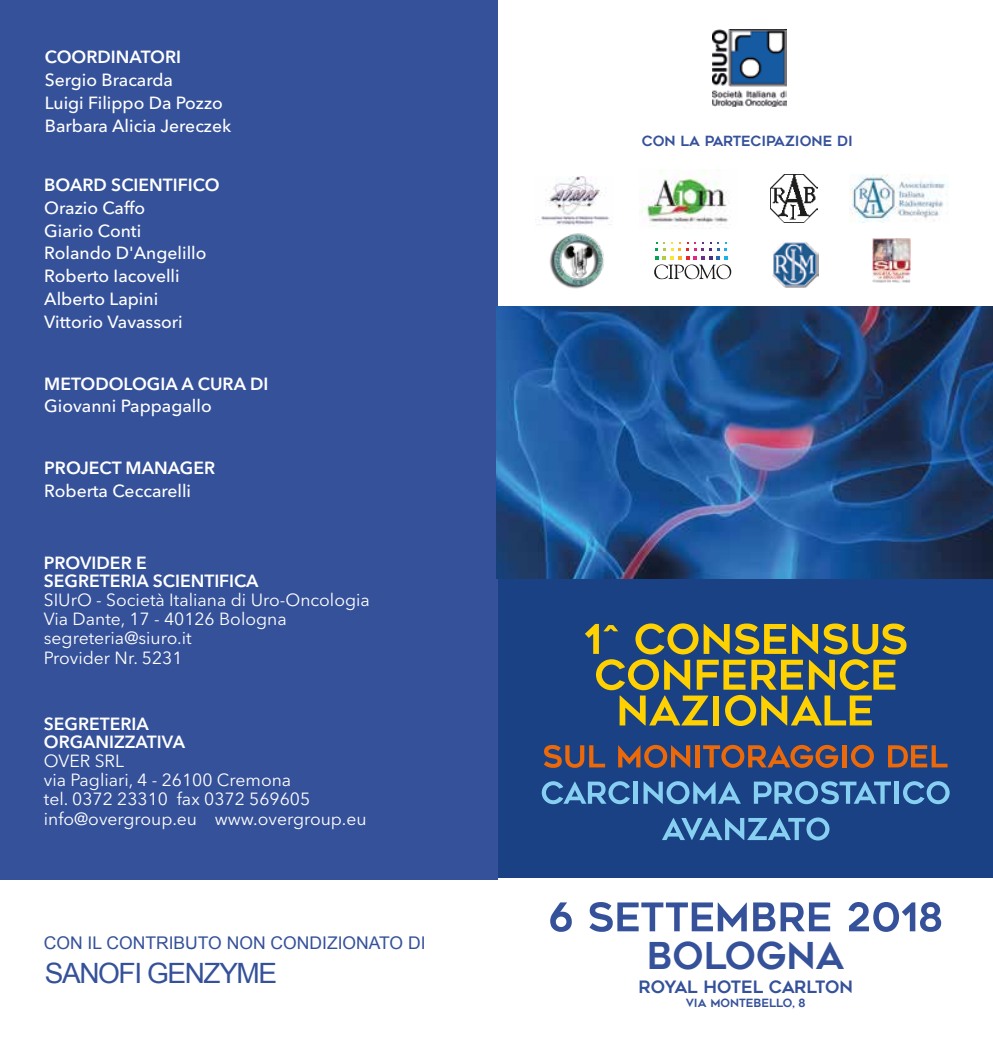
<style>
.page{position:relative;width:993px;height:1042px;background:#fff}
.page>*{position:absolute;margin:0;border:0;box-sizing:border-box;transform-origin:0 0}
.t1{font:36.93px "Geometos";color:#35519a}
.t2{font:28px "Arial";letter-spacing:-.05em;color:#35519a}
.t3{font:17.5px/19.2px "Avenir Next LT Pro";color:#fff}
.t4{font:500 17.5px/22.8px "Avenir Next LT Pro";color:#fff}
.t5{font:600 17.5px/17.5px "Avenir Next LT Pro";color:#fff}
.t6{font:17.5px "Arial";color:#35519a}
.t7{font:16.97px "Geometos";letter-spacing:-.02em;color:#35519a}
.t8{font:14px "Geometos";color:#35519a}
.t9{font:11.38px "Geometos";color:#35519a}
</style>
<div class="page">
<div style="left:496px;top:579px;width:496px;height:299px;background:#194184"></div>
<svg style="left:550px;top:902px;width:21px;height:30px"></svg>
<svg style="left:589px;top:902px;width:157px;height:30px"></svg>
<svg style="left:753px;top:902px;width:76px;height:29px"></svg>
<svg style="left:848px;top:902px;width:92px;height:30px"></svg>
<svg style="left:585px;top:623px;width:321px;height:103px"></svg>
<svg style="left:544px;top:745px;width:61px;height:23px"></svg>
<svg style="left:618px;top:745px;width:72px;height:23px"></svg>
<hr style="left:695px;top:745px;width:4px;height:22px;background:#ec6909">
<svg style="left:703px;top:745px;width:134px;height:23px"></svg>
<hr style="left:842px;top:745px;width:4px;height:22px;background:#ec6909">
<svg style="left:851px;top:745px;width:22px;height:23px"></svg>
<svg style="left:888px;top:745px;width:59px;height:22px"></svg>
<svg style="left:541px;top:781px;width:88px;height:23px"></svg>
<div style="left:633px;top:781px;width:5px;height:23px;background:#87d0f1"></div>
<svg style="left:643px;top:781px;width:97px;height:23px"></svg>
<svg style="left:753px;top:781px;width:137px;height:23px"></svg>
<hr style="left:894px;top:781px;width:4px;height:23px;background:#87d0f1">
<svg style="left:903px;top:781px;width:46px;height:23px"></svg>
<svg style="left:662px;top:817px;width:167px;height:23px"></svg>
<div style="left:0;top:0;width:497px;height:879px;background:#35519a"></div>
<img style="left:639px;top:169px;width:90px;height:57px">
<img style="left:872px;top:238px;width:38px;height:45px">
<svg style="left:654px;top:242px;width:77px;height:37px"></svg>
<img style="left:849px;top:175px;width:99px;height:48px">
<img style="left:770px;top:175px;width:47px;height:48px">
<img style="left:549px;top:233px;width:55px;height:56px">
<img style="left:712px;top:29px;width:74px;height:77px">
<img style="left:772px;top:242px;width:45px;height:45px">
<img style="left:535px;top:177px;width:76px;height:49px">
<img style="left:496px;top:306px;width:496px;height:273px">
<p class="t5" style="left:45px;top:48px;width:138px">COORDINATORI</p>
<p class="t4" style="left:45px;top:69px;width:188px">Sergio Bracarda<br>Luigi Filippo Da Pozzo<br>Barbara Alicia Jereczek</p>
<p class="t5" style="left:44px;top:176px;width:177px">BOARD SCIENTIFICO</p>
<p class="t4" style="left:44px;top:196px;width:164px">Orazio Caffo<br>Giario Conti<br>Rolando D'Angelillo<br>Roberto Iacovelli<br>Alberto Lapini<br>Vittorio Vavassori</p>
<p class="t5" style="left:44px;top:374px;width:225px">METODOLOGIA A CURA DI</p>
<p class="t4" style="left:44px;top:395px;width:169px">Giovanni Pappagallo</p>
<p class="t5" style="left:44px;top:459px;width:172px">PROJECT MANAGER</p>
<p class="t4" style="left:44px;top:479px;width:148px">Roberta Ceccarelli</p>
<p class="t5" style="left:44px;top:554px;width:216px">PROVIDER E<br>SEGRETERIA SCIENTIFICA</p>
<p class="t3" style="left:44px;top:590px;width:327px">SIUrO - Società Italiana di Uro-Oncologia<br>Via Dante, 17 - 40126 Bologna segreteria@siuro.it<br>Provider Nr. 5231</p>
<p class="t5" style="left:44px;top:715px;width:143px">SEGRETERIA<br>ORGANIZZATIVA</p>
<p class="t3" style="left:44px;top:751px;width:324px">OVER SRL<br>via Pagliari, 4 - 26100 Cremona<br>tel. 0372 23310 fax 0372 569605 info@overgroup.eu www.overgroup.eu</p>
<p class="t6" style="left:44px;top:931px;width:383px">CON IL CONTRIBUTO NON CONDIZIONATO DI</p>
<h2 class="t2" style="left:45px;top:955px;width:234px">SANOFI GENZYME</h2>
<p class="t8" style="left:641px;top:133px;width:212px">CON LA PARTECIPAZIONE DI</p>
<h1 class="t1" style="left:646px;top:934px;width:199px">BOLOGNA</h1>
<p class="t7" style="left:638px;top:977px;width:216px">ROYAL HOTEL CARLTON</p>
<p class="t9" style="left:685px;top:996px;width:121px">VIA MONTEBELLO, 8</p>
</div>
